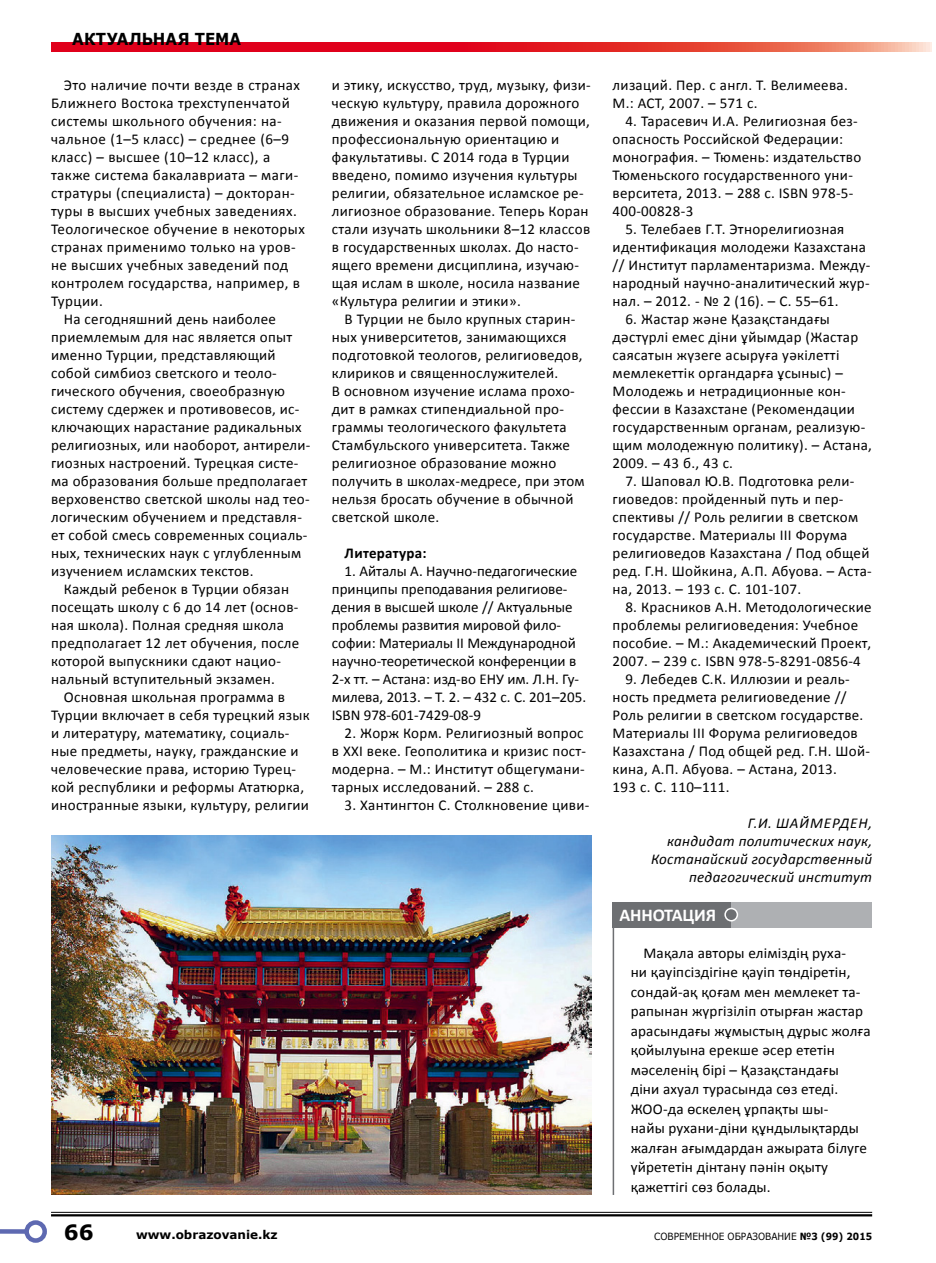
<style>
.page{position:relative;width:936px;height:1263px;background:#fff}
.page>*{position:absolute;margin:0;border:0;box-sizing:border-box;transform-origin:0 0}
.t1{font:700 21px "Verdana";color:#000}
.t2{font:700 18px "Calibri";letter-spacing:-.01em;color:#fff}
.t3{font:700 16.5px "Verdana";letter-spacing:.005em;color:#000;scale:.91 1}
.t4{font:15px/18px "Calibri";letter-spacing:.02em;color:#000}
.t5{font:15px/18px "Calibri";color:#000}
.t6{font:italic 15px/18px "Calibri";letter-spacing:.02em;color:#000;text-align:right}
.t7{font:700 15px "Calibri";letter-spacing:.02em;color:#000}
.t8{font:700 12px "Verdana";color:#000}
.t9{font:9.9px "Verdana";color:#000;scale:.91 1}
.s1{font-weight:700}
</style>
<div class="page">
<hr style="left:612px;top:926px;width:2px;height:269px;background:#6d6f72">
<div style="left:612px;top:902px;width:121px;height:25px;background:#6d6f72"></div>
<div style="left:731px;top:902px;width:141px;height:25px;background:#aeb0b3"></div>
<div style="left:725px;top:908px;width:12px;height:13px;background:#6d6f72;border-radius:50%"></div>
<div style="left:724px;top:908px;width:14px;height:13px;border:2px solid #fff;border-radius:50%"></div>
<img style="left:51px;top:836px;width:540px;height:359px">
<hr style="left:51px;top:1212px;width:821px;height:1px;background:#000">
<hr style="left:51px;top:1214px;width:821px;height:2px;background:#000">
<div style="left:0;top:1229px;width:27px;height:5px;background:#5e69b1"></div>
<div style="left:24px;top:1220px;width:23px;height:23px;border:4px solid #5e69b1;border-radius:50%"></div>
<svg style="left:51px;top:43px;width:880px;height:8px;background:#e42b32"></svg>
<p class="t3" style="left:72px;top:27px;width:187px">АКТУАЛЬНАЯ ТЕМА</p>
<p class="t4" style="left:64px;top:76px;width:237px">Это наличие почти везде в странах</p>
<p class="t4" style="left:51px;top:94px;width:240px">Ближнего Востока трехступенчатой</p>
<p class="t4" style="left:51px;top:112px;width:232px">системы школьного обучения: на-</p>
<p class="t4" style="left:51px;top:130px;width:239px">чальное (1–5 класс) – среднее (6–9</p>
<p class="t4" style="left:51px;top:148px;width:221px">класс) – высшее (10–12 класс), а</p>
<p class="t4" style="left:51px;top:166px;width:249px">также система бакалавриата – маги-</p>
<p class="t4" style="left:51px;top:184px;width:245px">стратуры (специалиста) – докторан-</p>
<p class="t4" style="left:51px;top:202px;width:247px">туры в высших учебных заведениях.</p>
<p class="t4" style="left:51px;top:220px;width:255px">Теологическое обучение в некоторых</p>
<p class="t4" style="left:51px;top:238px;width:246px">странах применимо только на уров-</p>
<p class="t4" style="left:51px;top:256px;width:238px">не высших учебных заведений под</p>
<p class="t4" style="left:51px;top:274px;width:250px">контролем государства, например, в</p>
<p class="t4" style="left:51px;top:292px;width:53px">Турции.</p>
<p class="t4" style="left:64px;top:310px;width:214px">На сегодняшний день наиболее</p>
<p class="t4" style="left:51px;top:328px;width:243px">приемлемым для нас является опыт</p>
<p class="t4" style="left:51px;top:346px;width:226px">именно Турции, представляющий</p>
<p class="t4" style="left:51px;top:364px;width:227px">собой симбиоз светского и теоло-</p>
<p class="t4" style="left:51px;top:382px;width:235px">гического обучения, своеобразную</p>
<p class="t4" style="left:51px;top:400px;width:250px">систему сдержек и противовесов, ис-</p>
<p class="t4" style="left:51px;top:418px;width:252px">ключающих нарастание радикальных</p>
<p class="t4" style="left:51px;top:436px;width:261px">религиозных, или наоборот, антирели-</p>
<p class="t4" style="left:51px;top:454px;width:249px">гиозных настроений. Турецкая систе-</p>
<p class="t4" style="left:51px;top:472px;width:258px">ма образования больше предполагает</p>
<p class="t4" style="left:51px;top:490px;width:260px">верховенство светской школы над тео-</p>
<p class="t4" style="left:51px;top:508px;width:252px">логическим обучением и представля-</p>
<p class="t4" style="left:51px;top:526px;width:258px">ет собой смесь современных социаль-</p>
<p class="t4" style="left:51px;top:544px;width:252px">ных, технических наук с углубленным</p>
<p class="t4" style="left:51px;top:562px;width:204px">изучением исламских текстов.</p>
<p class="t4" style="left:64px;top:580px;width:227px">Каждый ребенок в Турции обязан</p>
<p class="t4" style="left:51px;top:598px;width:249px">посещать школу с 6 до 14 лет (основ-</p>
<p class="t4" style="left:51px;top:616px;width:234px">ная школа). Полная средняя школа</p>
<p class="t4" style="left:51px;top:634px;width:250px">предполагает 12 лет обучения, после</p>
<p class="t4" style="left:51px;top:652px;width:231px">которой выпускники сдают нацио-</p>
<p class="t4" style="left:51px;top:670px;width:225px">нальный вступительный экзамен.</p>
<p class="t4" style="left:64px;top:688px;width:223px">Основная школьная программа в</p>
<p class="t4" style="left:51px;top:706px;width:260px">Турции включает в себя турецкий язык</p>
<p class="t4" style="left:51px;top:724px;width:240px">и литературу, математику, социаль-</p>
<p class="t4" style="left:51px;top:742px;width:249px">ные предметы, науку, гражданские и</p>
<p class="t4" style="left:51px;top:760px;width:246px">человеческие права, историю Турец-</p>
<p class="t4" style="left:51px;top:778px;width:255px">кой республики и реформы Ататюрка,</p>
<p class="t4" style="left:51px;top:796px;width:259px">иностранные языки, культуру, религии</p>
<p class="t4" style="left:332px;top:76px;width:260px">и этику, искусство, труд, музыку, физи&shy;ческую культуру, правила дорожного движения и оказания первой помощи, профессиональную ориентацию и факультативы. С 2014 года в Турции введено, помимо изучения культуры религии, обязательное исламское ре&shy;лигиозное образование. Теперь Коран стали изучать школьники 8–12 классов в государственных школах. До насто&shy;ящего времени дисциплина, изучаю&shy;щая ислам в школе, носила название «Культура религии и этики».</p>
<p class="t4" style="left:332px;top:310px;width:254px;text-indent:13px">В Турции не было крупных старин&shy;ных университетов, занимающихся подготовкой теологов, религиоведов, клириков и священнослужителей.<br>В основном изучение ислама прохо&shy;дит в рамках стипендиальной про&shy;граммы теологического факультета Стамбульского университета. Также религиозное образование можно получить в школах-медресе, при этом нельзя бросать обучение в обычной светской школе.</p>
<p class="t7" style="left:344px;top:543px;width:84px">Литература:</p>
<p class="t5" style="left:332px;top:562px;width:256px;text-indent:13px">1. Айталы А. Научно-педагогические принципы преподавания религиове&shy;дения в высшей школе // Актуальные проблемы развития мировой фило&shy;софии: Материалы II Международной научно-теоретической конференции в 2-х тт. – Астана: изд-во ЕНУ им. Л.Н. Гу&shy;милева, 2013. – Т. 2. – 432 с. С. 201–205.<br>ISBN 978-601-7429-08-9</p>
<p class="t4" style="left:332px;top:724px;width:256px;text-indent:13px">2. Жорж Корм. Религиозный вопрос в XXI веке. Геополитика и кризис пост&shy;модерна. – М.: Институт общегумани&shy;тарных исследований. – 288 с.</p>
<p class="t4" style="left:344px;top:796px;width:246px">3. Хантингтон С. Столкновение циви-</p>
<p class="t4" style="left:612px;top:76px;width:237px">лизаций. Пер. с англ. Т. Велимеева.<br>М.: АСТ, 2007. – 571 с.</p>
<p class="t4" style="left:612px;top:112px;width:250px;text-indent:13px">4. Тарасевич И.А. Религиозная без&shy;опасность Российской Федерации: монография. – Тюмень: издательство<br>Тюменьского государственного уни&shy;верситета, 2013. – 288 с. ISBN 978-5-<br>400-00828-3</p>
<p class="t4" style="left:612px;top:220px;width:259px;text-indent:13px">5. Телебаев Г.Т. Этнорелигиозная идентификация молодежи Казахстана // Институт парламентаризма. Между&shy;народный научно-аналитический жур&shy;нал. – 2012. - № 2 (16). – С. 55–61.</p>
<p class="t4" style="left:612px;top:310px;width:261px;text-indent:13px">6. Жастар және Қазақстандағы дәстүрлі емес діни ұйымдар (Жастар саясатын жүзеге асыруға уәкілетті мемлекеттік органдарға ұсыныс) –<br>Молодежь и нетрадиционные кон&shy;фессии в Казахстане (Рекомендации государственным органам, реализую&shy;щим молодежную политику). – Астана,<br>2009. – 43 б., 43 с.</p>
<p class="t4" style="left:612px;top:472px;width:261px;text-indent:13px">7. Шаповал Ю.В. Подготовка рели&shy;гиоведов: пройденный путь и пер&shy;спективы // Роль религии в светском государстве. Материалы III Форума религиоведов Казахстана / Под общей ред. Г.Н. Шойкина, А.П. Абуова. – Аста&shy;на, 2013. – 193 с. С. 101-107.</p>
<p class="t4" style="left:612px;top:598px;width:260px;text-indent:13px">8. Красников А.Н. Методологические проблемы религиоведения: Учебное пособие. – М.: Академический Проект, 2007. – 239 с. ISBN 978-5-8291-0856-4</p>
<p class="t4" style="left:612px;top:670px;width:259px;text-indent:13px">9. Лебедев С.К. Иллюзии и реаль&shy;ность предмета религиоведение //<br>Роль религии в светском государстве.<br>Материалы III Форума религиоведов<br>Казахстана / Под общей ред. Г.Н. Шой&shy;кина, А.П. Абуова. – Астана, 2013.<br>193 с. С. 110–111.</p>
<p class="t6" style="left:651px;top:813px;width:222px">Г.И. ШАЙМЕРДЕН,<br>кандидат политических наук,<br>Костанайский государственный педагогический институт</p>
<p class="t2" style="left:619px;top:903px;width:98px">АННОТАЦИЯ</p>
<p class="t4" style="left:630px;top:943px;width:241px;line-height:19.5px;text-indent:13px">Мақала авторы еліміздің руха-<br>ни қауіпсіздігіне қауіп төндіретін, сондай-ақ қоғам мен мемлекет та&shy;рапынан жүргізіліп отырған жастар арасындағы жұмыстың дұрыс жолға қойылуына ерекше әсер ететін мәселенің бірі – Қазақстандағы діни ахуал турасында сөз етеді.<br>ЖОО-да өскелең ұрпақты шы-<br>найы рухани-діни құндылықтарды жалған ағымдардан ажырата білуге үйрететін дінтану пәнін оқыту қажеттігі сөз болады.</p>
<h1 class="t1" style="left:64px;top:1217px;width:31px">66</h1>
<p class="t8" style="left:136px;top:1226px;width:143px">www.obrazovanie.kz</p>
<p class="t9" style="left:654px;top:1229px;width:241px">СОВРЕМЕННОЕ ОБРАЗОВАНИЕ <span class="s1">№3 (99) 2015</span></p>
</div>
